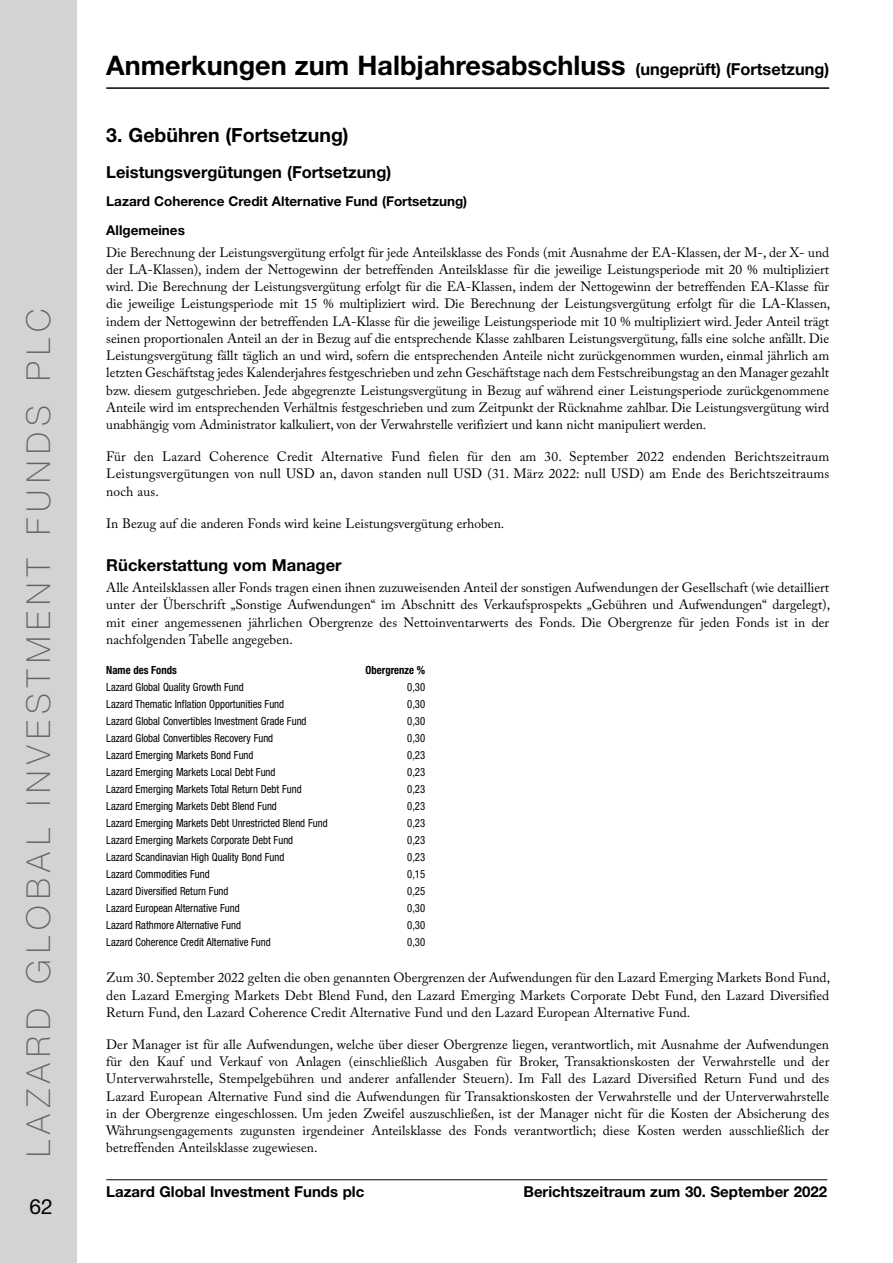
<style>
.page{position:relative;width:893px;height:1263px;background:#fff}
.page>*{position:absolute;margin:0;border:0;box-sizing:border-box;transform-origin:0 0}
.t1{font:100 33px "Helvetica Neue LT Std";letter-spacing:.2em;color:#636466}
.t2{font:700 27px "Helvetica Neue LT Std";color:#000}
.t3{font:21px "Helvetica Neue LT Std";color:#000}
.t4{font:700 19.5px "Helvetica Neue LT Std";color:#000}
.t5{font:700 16.5px "Helvetica Neue LT Std";color:#000}
.t6{font:700 15px "Helvetica Neue LT Std";color:#000}
.t7{font:13.5px/17.2px "Adobe Caslon Pro";color:#000;text-align:justify}
.t8{font:700 13.5px "Helvetica Neue LT Std";color:#000}
.t9{font:condensed 11.25px "Helvetica Neue LT Std";color:#000;scale:.95 1}
.t10{font:700 condensed 11.25px "Helvetica Neue LT Std";color:#000;scale:.95 1}
.s1{font-size:16.5px}
</style>
<div class="page">
<div style="left:0;top:0;width:77px;height:1263px;background:#d1d3d4"></div>
<hr style="left:106px;top:1179px;width:721px;height:1px;background:#000">
<hr style="left:106px;top:87px;width:723px;height:2px;background:#000">
<h1 class="t1" style="left:19px;top:1157px;width:849px;rotate:-90deg">LAZARD GLOBAL INVESTMENT FUNDS PLC</h1>
<h3 class="t3" style="left:29px;top:1194px;width:25px">62</h3>
<h2 class="t2" style="left:106px;top:48px;width:724px">Anmerkungen zum Halbjahresabschluss <span class="s1">(ungeprüft) (Fortsetzung)</span></h2>
<h3 class="t4" style="left:106px;top:122px;width:244px">3. Gebühren (Fortsetzung)</h3>
<p class="t5" style="left:106px;top:162px;width:287px">Leistungsvergütungen (Fortsetzung)</p>
<p class="t8" style="left:106px;top:193px;width:362px">Lazard Coherence Credit Alternative Fund (Fortsetzung)</p>
<p class="t8" style="left:106px;top:222px;width:80px">Allgemeines</p>
<p class="t7" style="left:106px;top:243px;width:725px">Die Berechnung der Leistungsvergütung erfolgt für jede Anteilsklasse des Fonds (mit Ausnahme der EA-Klassen, der M-, der X- und der LA-Klassen), indem der Nettogewinn der betreffenden Anteilsklasse für die jeweilige Leistungsperiode mit 20 % multipliziert wird. Die Berechnung der Leistungsvergütung erfolgt für die EA-Klassen, indem der Nettogewinn der betreffenden EA-Klasse für die jeweilige Leistungsperiode mit 15 % multipliziert wird. Die Berechnung der Leistungsvergütung erfolgt für die LA-Klassen, indem der Nettogewinn der betreffenden LA-Klasse für die jeweilige Leistungsperiode mit 10 % multipliziert wird. Jeder Anteil trägt seinen proportionalen Anteil an der in Bezug auf die entsprechende Klasse zahlbaren Leistungsvergütung, falls eine solche anfällt. Die Leistungsvergütung fällt täglich an und wird, sofern die entsprechenden Anteile nicht zurückgenommen wurden, einmal jährlich am letzten Geschäftstag jedes Kalenderjahres festgeschrieben und zehn Geschäftstage nach dem Festschreibungstag an den Manager gezahlt bzw. diesem gutgeschrieben. Jede abgegrenzte Leistungsvergütung in Bezug auf während einer Leistungsperiode zurückgenommene Anteile wird im entsprechenden Verhältnis festgeschrieben und zum Zeitpunkt der Rücknahme zahlbar. Die Leistungsvergütung wird unabhängig vom Administrator kalkuliert, von der Verwahrstelle verifiziert und kann nicht manipuliert werden.</p>
<p class="t7" style="left:106px;top:448px;width:724px">Für den Lazard Coherence Credit Alternative Fund fielen für den am 30. September 2022 endenden Berichtszeitraum Leistungsvergütungen von null USD an, davon standen null USD (31. März 2022: null USD) am Ende des Berichtszeitraums noch aus.</p>
<p class="t7" style="left:106px;top:515px;width:399px">In Bezug auf die anderen Fonds wird keine Leistungsvergütung erhoben.</p>
<p class="t5" style="left:106px;top:555px;width:237px">Rückerstattung vom Manager</p>
<p class="t7" style="left:106px;top:579px;width:725px">Alle Anteilsklassen aller Fonds tragen einen ihnen zuzuweisenden Anteil der sonstigen Aufwendungen der Gesellschaft (wie detailliert unter der Überschrift „Sonstige Aufwendungen“ im Abschnitt des Verkaufsprospekts „Gebühren und Aufwendungen“ dargelegt), mit einer angemessenen jährlichen Obergrenze des Nettoinventarwerts des Fonds. Die Obergrenze für jeden Fonds ist in der nachfolgenden Tabelle angegeben.</p>
<p class="t10" style="left:106px;top:663px;width:76px">Name des Fonds</p>
<p class="t10" style="left:366px;top:663px;width:64px">Obergrenze %</p>
<p class="t9" style="left:106px;top:680px;width:146px">Lazard Global Quality Growth Fund</p>
<p class="t9" style="left:407px;top:680px;width:20px">0,30</p>
<p class="t9" style="left:106px;top:697px;width:189px">Lazard Thematic Inflation Opportunities Fund</p>
<p class="t9" style="left:407px;top:697px;width:20px">0,30</p>
<p class="t9" style="left:106px;top:714px;width:212px">Lazard Global Convertibles Investment Grade Fund</p>
<p class="t9" style="left:407px;top:714px;width:20px">0,30</p>
<p class="t9" style="left:106px;top:731px;width:177px">Lazard Global Convertibles Recovery Fund</p>
<p class="t9" style="left:407px;top:731px;width:20px">0,30</p>
<p class="t9" style="left:106px;top:748px;width:156px">Lazard Emerging Markets Bond Fund</p>
<p class="t9" style="left:407px;top:748px;width:20px">0,23</p>
<p class="t9" style="left:106px;top:765px;width:180px">Lazard Emerging Markets Local Debt Fund</p>
<p class="t9" style="left:407px;top:765px;width:20px">0,23</p>
<p class="t9" style="left:106px;top:782px;width:207px">Lazard Emerging Markets Total Return Debt Fund</p>
<p class="t9" style="left:407px;top:782px;width:20px">0,23</p>
<p class="t9" style="left:106px;top:799px;width:181px">Lazard Emerging Markets Debt Blend Fund</p>
<p class="t9" style="left:407px;top:799px;width:20px">0,23</p>
<p class="t9" style="left:106px;top:816px;width:234px">Lazard Emerging Markets Debt Unrestricted Blend Fund</p>
<p class="t9" style="left:407px;top:816px;width:20px">0,23</p>
<p class="t9" style="left:106px;top:833px;width:198px">Lazard Emerging Markets Corporate Debt Fund</p>
<p class="t9" style="left:407px;top:833px;width:20px">0,23</p>
<p class="t9" style="left:106px;top:850px;width:189px">Lazard Scandinavian High Quality Bond Fund</p>
<p class="t9" style="left:407px;top:850px;width:20px">0,23</p>
<p class="t9" style="left:106px;top:867px;width:110px">Lazard Commodities Fund</p>
<p class="t9" style="left:407px;top:867px;width:20px">0,15</p>
<p class="t9" style="left:106px;top:884px;width:130px">Lazard Diversified Return Fund</p>
<p class="t9" style="left:407px;top:884px;width:20px">0,25</p>
<p class="t9" style="left:106px;top:901px;width:142px">Lazard European Alternative Fund</p>
<p class="t9" style="left:407px;top:901px;width:20px">0,30</p>
<p class="t9" style="left:106px;top:918px;width:143px">Lazard Rathmore Alternative Fund</p>
<p class="t9" style="left:407px;top:918px;width:20px">0,30</p>
<p class="t9" style="left:106px;top:935px;width:175px">Lazard Coherence Credit Alternative Fund</p>
<p class="t9" style="left:407px;top:935px;width:20px">0,30</p>
<p class="t7" style="left:106px;top:969px;width:725px">Zum 30. September 2022 gelten die oben genannten Obergrenzen der Aufwendungen für den Lazard Emerging Markets Bond Fund, den Lazard Emerging Markets Debt Blend Fund, den Lazard Emerging Markets Corporate Debt Fund, den Lazard Diversified Return Fund, den Lazard Coherence Credit Alternative Fund und den Lazard European Alternative Fund.</p>
<p class="t7" style="left:106px;top:1036px;width:724px">Der Manager ist für alle Aufwendungen, welche über dieser Obergrenze liegen, verantwortlich, mit Ausnahme der Aufwendungen für den Kauf und Verkauf von Anlagen (einschließlich Ausgaben für Broker, Transaktionskosten der Verwahrstelle und der Unterverwahrstelle, Stempelgebühren und anderer anfallender Steuern). Im Fall des Lazard Diversified Return Fund und des Lazard European Alternative Fund sind die Aufwendungen für Transaktionskosten der Verwahrstelle und der Unterverwahrstelle in der Obergrenze eingeschlossen. Um jeden Zweifel auszuschließen, ist der Manager nicht für die Kosten der Absicherung des Währungsengagements zugunsten irgendeiner Anteilsklasse des Fonds verantwortlich; diese Kosten werden ausschließlich der betreffenden Anteilsklasse zugewiesen.</p>
<p class="t6" style="left:106px;top:1182px;width:260px">Lazard Global Investment Funds plc</p>
<p class="t6" style="left:523px;top:1182px;width:305px">Berichtszeitraum zum 30. September 2022</p>
</div>
